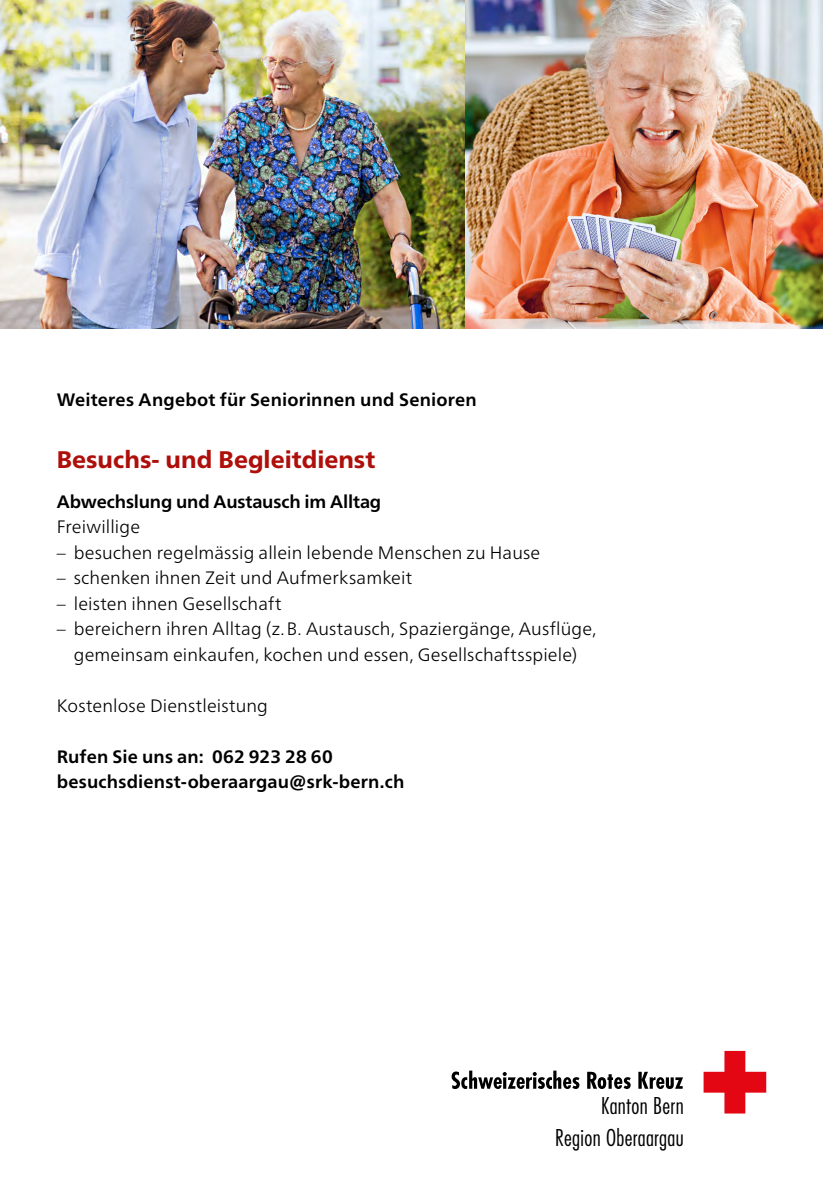
<style>
.page{position:relative;width:823px;height:1191px;background:#fff}
.page>*{position:absolute;margin:0;border:0;box-sizing:border-box;transform-origin:0 0}
.t1{font:800 24px "Frutiger Neue LTW1 G";color:#ae0f0a}
.t2{font:300 condensed 22.6px/32.4px "Futura Std";letter-spacing:.015em;color:#000;text-align:right}
.t3{font:300 18px/25.6px "Frutiger Neue LTW1 G";letter-spacing:.01em;color:#000;text-align:center}
.t4{font:700 18px/25.6px "Frutiger Neue LTW1 G";letter-spacing:.01em;color:#000}
.t5{font:700 18px "Frutiger Neue LTW1 G";letter-spacing:-.01em;color:#000}
</style>
<div class="page">
<img style="left:0;top:0;width:822px;height:329px">
<svg style="left:703px;top:1051px;width:62px;height:62px"></svg>
<svg style="left:451px;top:1070px;width:128px;height:19px"></svg>
<svg style="left:587px;top:1071px;width:43px;height:18px"></svg>
<svg style="left:638px;top:1071px;width:44px;height:18px"></svg>
<p class="t4" style="left:57px;top:386px;width:421px">Weiteres Angebot für Seniorinnen und Senioren</p>
<h1 class="t1" style="left:57px;top:445px;width:320px">Besuchs- und Begleitdienst</h1>
<p class="t5" style="left:57px;top:490px;width:326px">Abwechslung und Austausch im Alltag</p>
<p class="t3" style="left:57px;top:514px;width:85px">Freiwillige</p>
<p class="t3" style="left:57px;top:539px;width:485px">– besuchen regelmässig allein lebende Menschen zu Hause</p>
<p class="t3" style="left:57px;top:565px;width:357px">– schenken ihnen Zeit und Aufmerksamkeit</p>
<p class="t3" style="left:57px;top:590px;width:226px">– leisten ihnen Gesellschaft</p>
<p class="t3" style="left:57px;top:616px;width:540px">– bereichern ihren Alltag (z.B. Austausch, Spaziergänge, Ausflüge, gemeinsam einkaufen, kochen und essen, Gesellschaftsspiele)</p>
<p class="t3" style="left:57px;top:692px;width:213px">Kostenlose Dienstleistung</p>
<p class="t4" style="left:57px;top:743px;width:349px">Rufen Sie uns an: 062 923 28 60 besuchsdienst-oberaargau@srk-bern.ch</p>
<p class="t2" style="left:555px;top:1089px;width:130px">Kanton Bern<br>Region Oberaargau</p>
</div>
